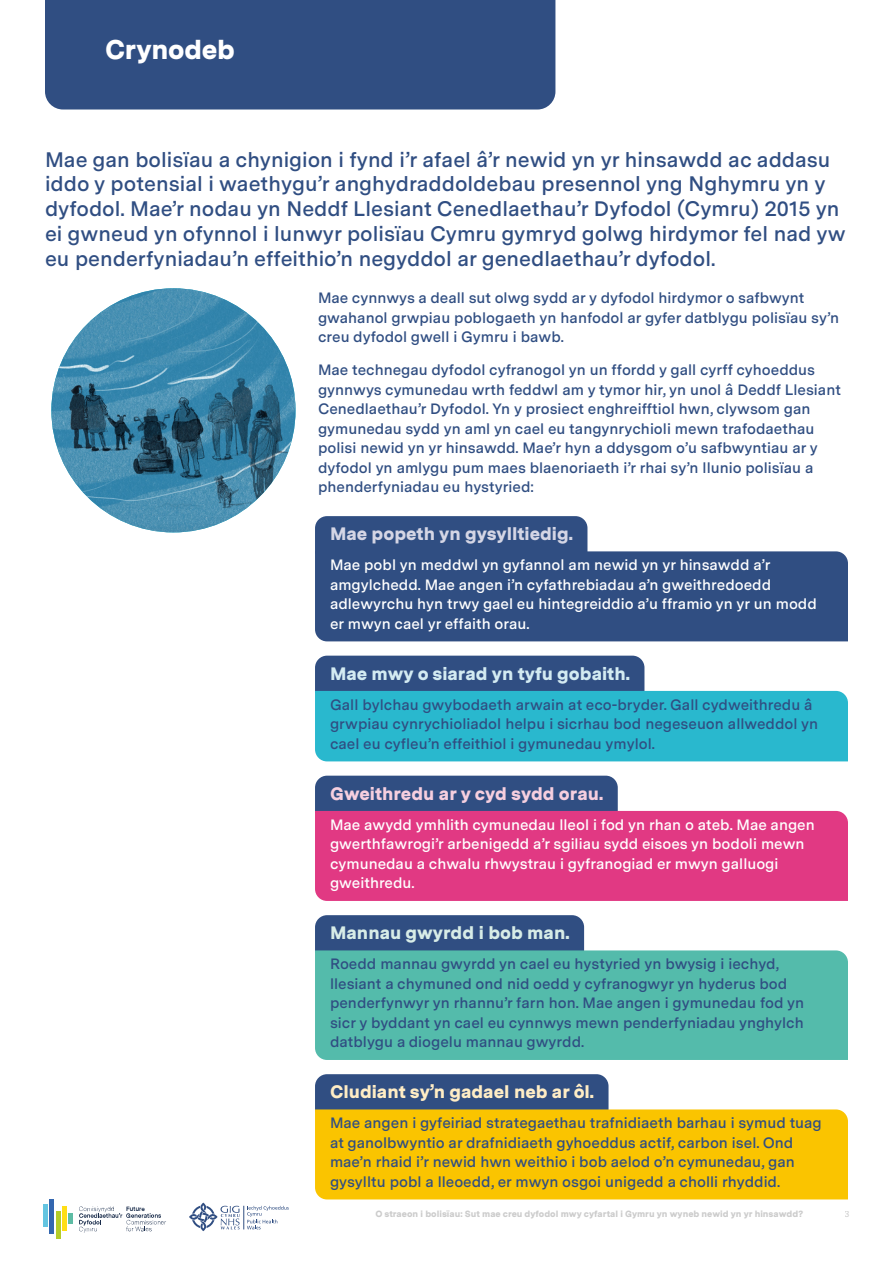
<style>
.page{position:relative;width:893px;height:1263px;background:#fff}
.page>*{position:absolute;margin:0;border:0;box-sizing:border-box;transform-origin:0 0}
.Heads{font:900 27px "Messina Sans";letter-spacing:-.01em;color:#fff}
.big_text{font:600 21px/24.8px "Messina Sans";color:#304e82}
.Body{font:900 18px "Messina Sans";color:#d3ebf2}
.Body-2{font:900 18px "Messina Sans";color:#ffedc5}
.Body-3{font:900 18px "Messina Sans";color:#f6cfdf}
.Body-4{font:900 18px "Messina Sans";color:#d5d6e5}
.Body-5{font:900 18px "Messina Sans";color:#d7ece7}
.Body-6{font:600 15px/19.5px "Messina Sans";color:#304e82}
.Indented_body{font:600 15px/19.5px "Messina Sans";color:#304e82}
.Body-7{font:600 15px/19.5px "Messina Sans";color:#fff}
.t1{font:900 9px "Messina Sans";color:#ccc}
.t2{font:9px "Messina Sans";color:#ccc}
</style>
<div class="page">
<hr style="left:44px;top:1205px;width:4px;height:22px;background:#64c5e1">
<hr style="left:50px;top:1199px;width:4px;height:35px;background:#3367b0">
<hr style="left:56px;top:1211px;width:4px;height:27px;background:#b4cd29">
<hr style="left:62px;top:1206px;width:4px;height:25px;background:#ffde17">
<hr style="left:69px;top:1213px;width:4px;height:11px;background:#5dbca4">
<svg style="left:79px;top:1206px;width:87px;height:26px"></svg>
<svg style="left:189px;top:1202px;width:100px;height:29px"></svg>
<div style="left:45px;top:0;width:510px;height:110px;background:#304e82"></div>
<div style="left:315px;top:516px;width:272px;height:35px;background:#304e82"></div>
<div style="left:315px;top:551px;width:533px;height:90px;background:#304e82"></div>
<svg style="left:315px;top:656px;width:533px;height:105px"></svg>
<div style="left:315px;top:776px;width:303px;height:35px;background:#304e82"></div>
<div style="left:315px;top:811px;width:533px;height:90px;background:#e13983"></div>
<div style="left:315px;top:915px;width:269px;height:35px;background:#304e82"></div>
<div style="left:315px;top:950px;width:533px;height:110px;background:#54bbab"></div>
<div style="left:315px;top:1074px;width:293px;height:35px;background:#304e82"></div>
<div style="left:315px;top:1109px;width:533px;height:90px;background:#fac400"></div>
<img style="left:51px;top:288px;width:245px;height:244px;border-radius:122px">
<p class="Heads" style="left:105px;top:30px;width:131px">Crynodeb</p>
<p class="big_text" style="left:45px;top:147px;width:802px">Mae gan bolisïau a chynigion i fynd i’r afael â’r newid yn yr hinsawdd ac addasu iddo y potensial i waethygu’r anghydraddoldebau presennol yng Nghymru yn y dyfodol. Mae’r nodau yn Neddf Llesiant Cenedlaethau’r Dyfodol (Cymru) 2015 yn ei gwneud yn ofynnol i lunwyr polisïau Cymru gymryd golwg hirdymor fel nad yw eu penderfyniadau’n effeithio’n negyddol ar genedlaethau’r dyfodol.</p>
<p class="Indented_body" style="left:318px;top:288px;width:523px">Mae cynnwys a deall sut olwg sydd ar y dyfodol hirdymor o safbwynt gwahanol grwpiau poblogaeth yn hanfodol ar gyfer datblygu polisïau sy’n creu dyfodol gwell i Gymru i bawb.</p>
<p class="Indented_body" style="left:318px;top:360px;width:524px">Mae technegau dyfodol cyfranogol yn un ffordd y gall cyrff cyhoeddus gynnwys cymunedau wrth feddwl am y tymor hir, yn unol â Deddf Llesiant Cenedlaethau’r Dyfodol. Yn y prosiect enghreifftiol hwn, clywsom gan gymunedau sydd yn aml yn cael eu tangynrychioli mewn trafodaethau polisi newid yn yr hinsawdd. Mae’r hyn a ddysgom o’u safbwyntiau ar y dyfodol yn amlygu pum maes blaenoriaeth i’r rhai sy’n llunio polisïau a phenderfyniadau eu hystyried:</p>
<p class="Body-4" style="left:330px;top:520px;width:244px">Mae popeth yn gysylltiedig.</p>
<p class="Body-7" style="left:330px;top:555px;width:488px">Mae pobl yn meddwl yn gyfannol am newid yn yr hinsawdd a’r amgylchedd. Mae angen i’n cyfathrebiadau a’n gweithredoedd adlewyrchu hyn trwy gael eu hintegreiddio a’u fframio yn yr un modd er mwyn cael yr effaith orau.</p>
<p class="Body" style="left:330px;top:660px;width:301px">Mae mwy o siarad yn tyfu gobaith.</p>
<p class="Body-6" style="left:330px;top:694px;width:490px">Gall bylchau gwybodaeth arwain at eco-bryder. Gall cydweithredu â grwpiau cynrychioliadol helpu i sicrhau bod negeseuon allweddol yn cael eu cyfleu’n effeithiol i gymunedau ymylol.</p>
<p class="Body-3" style="left:330px;top:780px;width:275px">Gweithredu ar y cyd sydd orau.</p>
<p class="Body-7" style="left:330px;top:814px;width:486px">Mae awydd ymhlith cymunedau lleol i fod yn rhan o ateb. Mae angen gwerthfawrogi’r arbenigedd a’r sgiliau sydd eisoes yn bodoli mewn cymunedau a chwalu rhwystrau i gyfranogiad er mwyn galluogi gweithredu.</p>
<p class="Body-5" style="left:330px;top:919px;width:241px">Mannau gwyrdd i bob man.</p>
<p class="Body-6" style="left:330px;top:954px;width:476px">Roedd mannau gwyrdd yn cael eu hystyried yn bwysig i iechyd, llesiant a chymuned ond nid oedd y cyfranogwyr yn hyderus bod penderfynwyr yn rhannu’r farn hon. Mae angen i gymunedau fod yn sicr y byddant yn cael eu cynnwys mewn penderfyniadau ynghylch datblygu a diogelu mannau gwyrdd.</p>
<p class="Body-2" style="left:330px;top:1078px;width:265px">Cludiant sy’n gadael neb ar ôl.</p>
<p class="Body-6" style="left:330px;top:1113px;width:493px">Mae angen i gyfeiriad strategaethau trafnidiaeth barhau i symud tuag at ganolbwyntio ar drafnidiaeth gyhoeddus actif, carbon isel. Ond mae’n rhaid i’r newid hwn weithio i bob aelod o’n cymunedau, gan gysylltu pobl a lleoedd, er mwyn osgoi unigedd a cholli rhyddid.</p>
<p class="t1" style="left:375px;top:1207px;width:429px">O straeon i bolisïau: Sut mae creu dyfodol mwy cyfartal i Gymru yn wyneb newid yn yr hinsawdd?</p>
<p class="t2" style="left:845px;top:1207px;width:7px">3</p>
</div>
